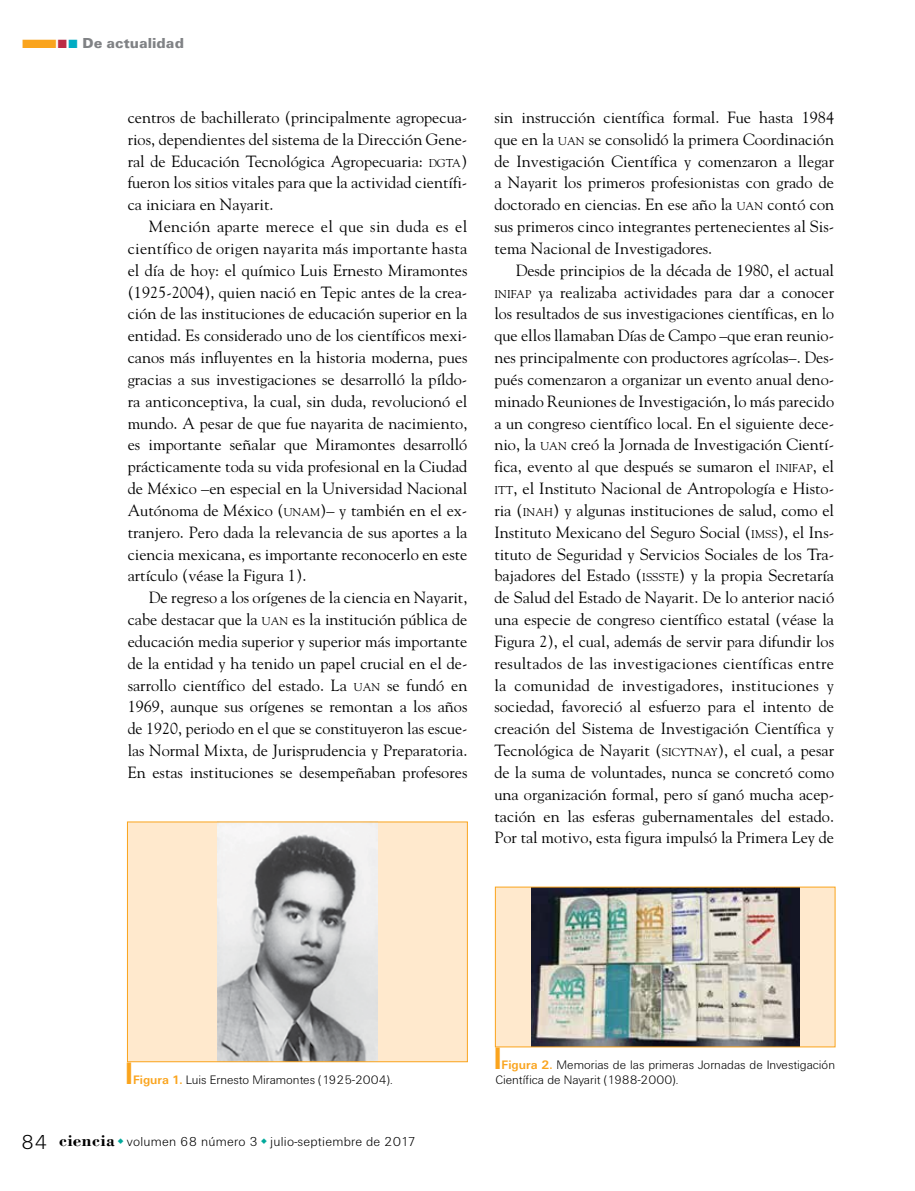
<style>
.page{position:relative;width:915px;height:1191px;background:#fff}
.page>*{position:absolute;margin:0;border:0;box-sizing:border-box;transform-origin:0 0}
.t1{font:16.2px/21.9px "Goudy";color:#000;text-align:justify}
.t2{font:900 15px "Unitus T";letter-spacing:.005em;color:#808285}
.t3{font:300 13.5px "Unitus T";letter-spacing:.02em;color:#000}
.t4{font:300 12.75px/15px "Unitus T";color:#000}
.s1{color:#faa41d}
.s2{color:#bb2d45}
.s3{color:#00acc3}
.s4{font-size:11.4px}
.s5{font-weight:700;color:#faa41d}
.s6{font-size:21px}
.s7{font-family:"Bodoni";font-weight:700;font-size:17.25px}
</style>
<div class="page">
<div style="left:127px;top:822px;width:340px;height:239px;background:#ffe9cd"></div>
<img style="left:217px;top:823px;width:160px;height:237px">
<div style="left:127px;top:821px;width:340px;height:241px;border:1px solid #faa41d"></div>
<div style="left:495px;top:887px;width:339px;height:160px;background:#ffe9cd"></div>
<img style="left:531px;top:888px;width:268px;height:157px">
<p class="t2" style="left:21px;top:34px;width:164px"><span class="s1">■</span><span class="s2">■</span><span class="s3">■</span> De actualidad</p>
<p class="t1" style="left:128px;top:106px;width:341px">centros de bachillerato (principalmente agropecua&shy;rios, dependientes del sistema de la Dirección Gene&shy;ral de Educación Tecnológica Agropecuaria: <span class="s4">DGTA</span>) fueron los sitios vitales para que la actividad científi&shy;ca iniciara en Nayarit.</p>
<p class="t1" style="left:128px;top:215px;width:341px;text-indent:21px">Mención aparte merece el que sin duda es el científico de origen nayarita más importante hasta el día de hoy: el químico Luis Ernesto Miramontes (1925-2004), quien nació en Tepic antes de la crea&shy;ción de las instituciones de educación superior en la entidad. Es considerado uno de los científicos mexi&shy;canos más influyentes en la historia moderna, pues gracias a sus investigaciones se desarrolló la píldo&shy;ra anticonceptiva, la cual, sin duda, revolucionó el mundo. A pesar de que fue nayarita de nacimiento, es importante señalar que Miramontes desarrolló prácticamente toda su vida profesional en la Ciudad de México –en especial en la Universidad Nacional Autónoma de México (<span class="s4">UNAM</span>)– y también en el ex&shy;tranjero. Pero dada la relevancia de sus aportes a la ciencia mexicana, es importante reconocerlo en este artículo (véase la Figura 1).</p>
<p class="t1" style="left:128px;top:586px;width:341px;text-indent:21px">De regreso a los orígenes de la ciencia en Nayarit, cabe destacar que la <span class="s4">UAN</span> es la institución pública de educación media superior y superior más importante de la entidad y ha tenido un papel crucial en el de&shy;sarrollo científico del estado. La <span class="s4">UAN</span> se fundó en 1969, aunque sus orígenes se remontan a los años de 1920, periodo en el que se constituyeron las escue&shy;las Normal Mixta, de Jurisprudencia y Preparatoria.<br>En estas instituciones se desempeñaban profesores</p>
<p class="t1" style="left:494px;top:106px;width:341px">sin instrucción científica formal. Fue hasta 1984 que en la <span class="s4">UAN</span> se consolidó la primera Coordinación de Investigación Científica y comenzaron a llegar a Nayarit los primeros profesionistas con grado de doctorado en ciencias. En ese año la <span class="s4">UAN</span> contó con sus primeros cinco integrantes pertenecientes al Sis&shy;tema Nacional de Investigadores.</p>
<p class="t1" style="left:494px;top:259px;width:341px;text-indent:21px">Desde principios de la década de 1980, el actual <span class="s4">INIFAP</span> ya realizaba actividades para dar a conocer los resultados de sus investigaciones científicas, en lo que ellos llamaban Días de Campo –que eran reunio&shy;nes principalmente con productores agrícolas–. Des&shy;pués comenzaron a organizar un evento anual deno&shy;minado Reuniones de Investigación, lo más parecido a un congreso científico local. En el siguiente dece&shy;nio, la <span class="s4">UAN</span> creó la Jornada de Investigación Cientí&shy;fica, evento al que después se sumaron el <span class="s4">INIFAP</span>, el <span class="s4">ITT</span>, el Instituto Nacional de Antropología e Histo&shy;ria (<span class="s4">INAH</span>) y algunas instituciones de salud, como el Instituto Mexicano del Seguro Social (<span class="s4">IMSS</span>), el Ins&shy;tituto de Seguridad y Servicios Sociales de los Tra&shy;bajadores del Estado (<span class="s4">ISSSTE</span>) y la propia Secretaría de Salud del Estado de Nayarit. De lo anterior nació una especie de congreso científico estatal (véase la Figura 2), el cual, además de servir para difundir los resultados de las investigaciones científicas entre la comunidad de investigadores, instituciones y sociedad, favoreció al esfuerzo para el intento de creación del Sistema de Investigación Científica y Tecnológica de Nayarit (<span class="s4">SICYTNAY</span>), el cual, a pesar de la suma de voluntades, nunca se concretó como una organización formal, pero sí ganó mucha acep&shy;tación en las esferas gubernamentales del estado.<br>Por tal motivo, esta figura impulsó la Primera Ley de</p>
<p class="t4" style="left:127px;top:1071px;width:267px"><span class="s1">■</span> <span class="s5">Figura 1.</span> Luis Ernesto Miramontes (1925-2004).</p>
<p class="t3" style="left:21px;top:1133px;width:396px"><span class="s6">84</span> <span class="s7">ciencia</span> volumen 68 número 3 julio-septiembre de 2017</p>
<p class="t4" style="left:495px;top:1057px;width:341px"><span class="s1">■</span> <span class="s5">Figura 2.</span> Memorias de las primeras Jornadas de Investigación<br>Científica de Nayarit (1988-2000).</p>
</div>
